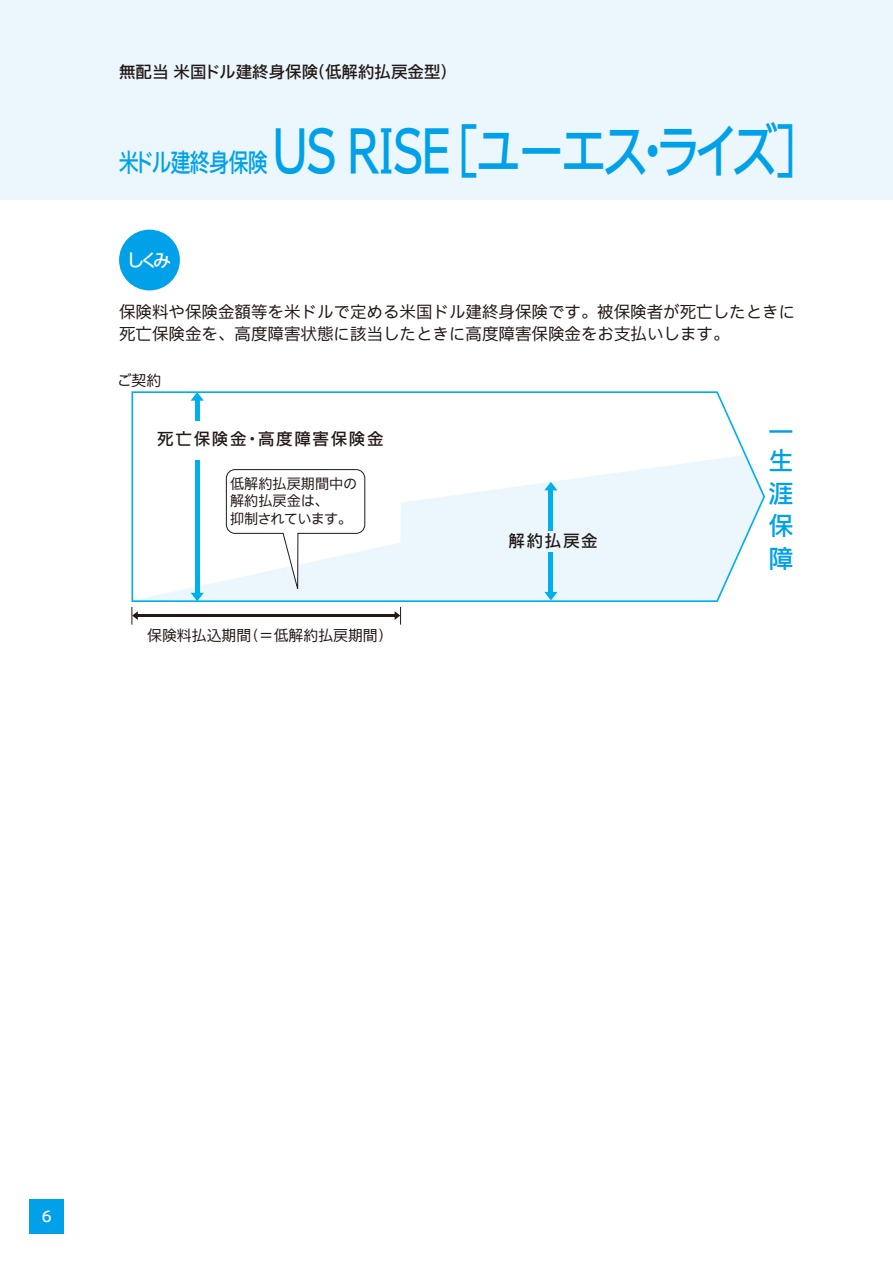
<style>
.page{position:relative;width:893px;height:1263px;background:#fff}
.page>*{position:absolute;margin:0;border:0;box-sizing:border-box;transform-origin:0 0}
.t1{font:500 58.2px "Iwa UCDA Goth Std";letter-spacing:-.065em;color:#00a1e9;scale:.79 1}
.t2{font:500 25.5px "Iwa UCDA Goth Std";letter-spacing:-.045em;color:#00a1e9;scale:.79 1}
.t3{font:500 24.9px/32.4px "Iwa UCDA Goth Std";color:#00a1e9}
.t4{font:500 18px "Iwa UCDA Goth Std";color:#fff}
.t5{font:16.5px/22.5px "Iwa UCDA Goth Std R2";color:#231916}
.t6{font:500 16.5px "Iwa UCDA Goth Std";color:#231916}
.t7{font:500 16.5px "Iwa UCDA Goth Std";letter-spacing:.1em;color:#231916}
.t8{font:500 15px "Iwa UCDA Goth Std";color:#fff}
.t9{font:14.85px "Iwa UCDA Goth Std R2";color:#231916}
.t10{font:14.1px/17.9px "Iwa UCDA Goth Std R2";color:#231916}
</style>
<div class="page">
<div style="left:0;top:0;width:893px;height:200px;background:#ebf6fd"></div>
<div style="left:119px;top:230px;width:61px;height:60px;background:#00a1e9;border-radius:50%"></div>
<svg style="left:131px;top:391px;width:634px;height:211px"></svg>
<div style="left:147px;top:421px;width:269px;height:39px;background:#fff"></div>
<hr style="left:137px;top:614px;width:259px;height:3px;background:#231916">
<svg style="left:131px;top:607px;width:7px;height:18px"></svg>
<svg style="left:395px;top:607px;width:6px;height:18px"></svg>
<hr style="left:549px;top:488px;width:4px;height:108px;background:#00afec">
<svg style="left:544px;top:482px;width:13px;height:8px"></svg>
<svg style="left:544px;top:592px;width:13px;height:8px"></svg>
<div style="left:507px;top:531px;width:92px;height:20px;background:#ebf6fd"></div>
<div style="left:30px;top:1199px;width:34px;height:34px;background:#00a1e9"></div>
<p class="t6" style="left:119px;top:60px;width:330px">無配当 米国ドル建終身保険(低解約払戻金型)</p>
<h2 class="t2" style="left:119px;top:144px;width:190px">米ドル建終身保険</h2>
<h1 class="t1" style="left:272px;top:108px;width:697px">US RISE［ユーエス・ライズ］</h1>
<p class="t4" style="left:127px;top:247px;width:46px">しくみ</p>
<p class="t5" style="left:119px;top:299px;width:678px">保険料や保険金額等を米ドルで定める米国ドル建終身保険です。被保険者が死亡したときに死亡保険金を、高度障害状態に該当したときに高度障害保険金をお支払いします。</p>
<p class="t9" style="left:117px;top:370px;width:46px">ご契約</p>
<p class="t7" style="left:157px;top:427px;width:228px">死亡保険金・高度障害保険金</p>
<p class="t10" style="left:230px;top:473px;width:129px">低解約払戻期間中の解約払戻金は、<br>抑制されています。</p>
<p class="t9" style="left:147px;top:624px;width:247px">保険料払込期間（＝低解約払戻期間）</p>
<p class="t6" style="left:509px;top:529px;width:91px">解約払戻金</p>
<h3 class="t3" style="left:768px;top:416px;width:25px;line-height:28.7px">一生</h3>
<h3 class="t3" style="left:768px;top:476px;width:26px;text-align:justify">涯保障</h3>
<p class="t8" style="left:42px;top:1205px;width:12px">6</p>
</div>
